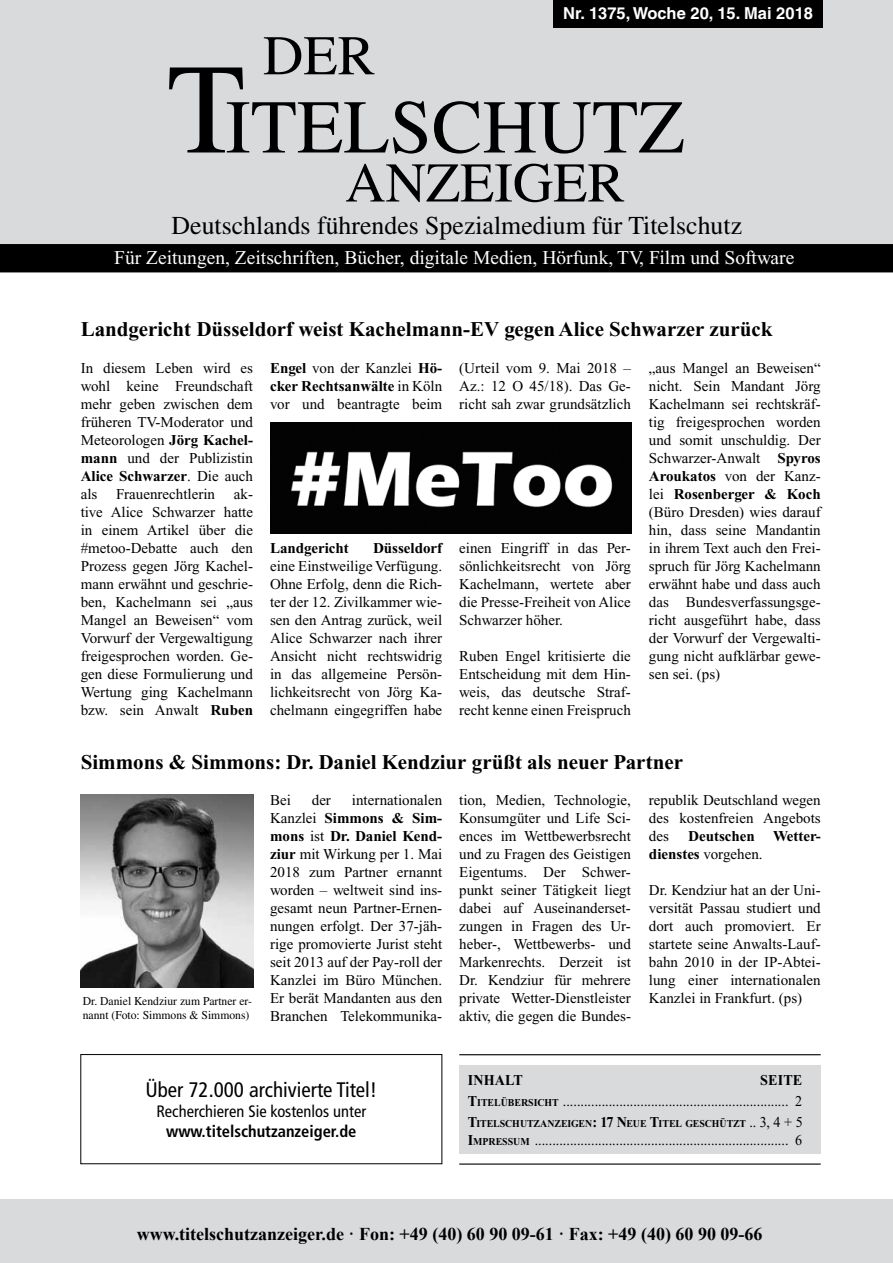
<style>
.page{position:relative;width:893px;height:1263px;background:#fff}
.page>*{position:absolute;margin:0;border:0;box-sizing:border-box;transform-origin:0 0}
.t1{font:75.9px "Times";color:#000}
.t2{font:55.95px "Times";color:#000}
.t3{font:25.8px "Times";color:#000}
.t4{font:700 21px "Times New Roman";color:#000}
.t5{font:condensed 21px "Frutiger";color:#000}
.t6{font:19.5px "Times New Roman";color:#fff}
.t7{font:700 18px "Times New Roman";color:#000}
.t8{font:condensed 16.5px "Frutiger";color:#000}
.t9{font:700 16.5px "Helvetica";color:#fff}
.t10{font:700 condensed 16.5px "Frutiger";color:#000}
.t11{font:15px/18px "Times New Roman";color:#000;text-align:justify}
.t12{font:15px/21px "Times New Roman";color:#000;text-align:right;scale:.94 1}
.t13{font:700 15px/18px "Times New Roman";color:#000}
.t14{font:700 15px "Times New Roman";color:#000;scale:.94 1}
.t15{font:12px/14.4px "Times";color:#000}
.t16{font:700 10.5px "Times New Roman";letter-spacing:-.01em;color:#000;scale:.94 1}
.s1{font-size:128.4px}
.s2{font-weight:700}
.s3{font-weight:400}
.s4{font-weight:700;font-size:10.5px}
.s5{font-size:15px}
.s6{font-weight:400;font-size:15px}
</style>
<div class="page">
<div style="left:0;top:1199px;width:893px;height:64px;background:#d9dadb"></div>
<div style="left:0;top:0;width:893px;height:253px;background:#d9dadb"></div>
<div style="left:554px;top:0;width:269px;height:27px;background:#000"></div>
<div style="left:0;top:244px;width:893px;height:28px;background:#000"></div>
<div style="left:459px;top:1065px;width:362px;height:88px;background:#d9dadb"></div>
<hr style="left:459px;top:1054px;width:362px;height:1px;background:#000">
<hr style="left:459px;top:1163px;width:362px;height:1px;background:#000">
<div style="left:80px;top:1054px;width:362px;height:110px;border:1px solid #000"></div>
<img style="left:270px;top:422px;width:361px;height:111px">
<img style="left:81px;top:795px;width:172px;height:193px">
<p class="t9" style="left:563px;top:3px;width:251px">Nr. 1375, Woche 20, 15. Mai 2018</p>
<h2 class="t2" style="left:263px;top:24px;width:114px">DER</h2>
<h1 class="t1" style="left:167px;top:84px;width:519px"><span class="s1">T</span>ITELSCHUTZ</h1>
<h2 class="t2" style="left:345px;top:151px;width:281px">ANZEIGER</h2>
<h3 class="t3" style="left:172px;top:211px;width:572px">Deutschlands führendes Spezialmedium für Titelschutz</h3>
<h3 class="t6" style="left:114px;top:247px;width:682px">Für Zeitungen, Zeitschriften, Bücher, digitale Medien, Hörfunk, TV, Film und Software</h3>
<h3 class="t4" style="left:81px;top:318px;width:693px">Landgericht Düsseldorf weist Kachelmann-EV gegen Alice Schwarzer zurück</h3>
<p class="t11" style="left:81px;top:359px;width:174px">In diesem Leben wird es wohl keine Freundschaft mehr geben zwischen dem früheren TV-Moderator und Meteorologen <span class="s2">Jörg Kachel&shy;mann</span> und der Publizistin <span class="s2">Alice Schwarzer</span>. Die auch als</p>
<p class="t11" style="left:459px;top:359px;width:173px">(Urteil vom 9. Mai 2018 – Az.: 12 O 45/18). Das Ge&shy;richt sah zwar grundsätzlich</p>
<p class="t11" style="left:649px;top:359px;width:173px">„aus Mangel an Beweisen“ nicht. Sein Mandant Jörg Kachelmann sei rechtskräf&shy;tig freigesprochen worden und somit unschuldig. Der Schwarzer-Anwalt <span class="s2">Spyros Aroukatos</span> von der Kanz&shy;lei <span class="s2">Rosenberger &amp; Koch </span>(Büro Dresden) wies darauf hin, dass seine Mandantin in ihrem Text auch den Frei&shy;spruch für Jörg Kachelmann erwähnt habe und dass auch das Bundesverfassungsge&shy;richt ausgeführt habe, dass der Vorwurf der Vergewalti&shy;gung nicht aufklärbar gewe&shy;sen sei. (ps)</p>
<p class="t11" style="left:270px;top:359px;width:174px"><span class="s2">Engel</span> von der Kanzlei <span class="s2">Hö&shy;cker Rechtsanwälte</span> in Köln vor und beantragte beim</p>
<p class="t11" style="left:81px;top:485px;width:174px;text-indent:153px">ak&shy;tive Alice Schwarzer hatte in einem Artikel über die #metoo-Debatte auch den Prozess gegen Jörg Kachel&shy;mann erwähnt und geschrie&shy;ben, Kachelmann sei „aus Mangel an Beweisen“ vom Vorwurf der Vergewaltigung freigesprochen worden. Ge&shy;gen diese Formulierung und Wertung ging Kachelmann bzw. sein Anwalt <span class="s2">Ruben</span></p>
<p class="t11" style="left:116px;top:485px;width:100px">Frauenrechtlerin</p>
<p class="t11" style="left:459px;top:539px;width:173px">einen Eingriff in das Per&shy;sönlichkeitsrecht von Jörg Kachelmann, wertete aber die Presse-Freiheit von Alice Schwarzer höher.</p>
<p class="t11" style="left:459px;top:647px;width:173px">Ruben Engel kritisierte die Entscheidung mit dem Hin&shy;weis, das deutsche Straf&shy;recht kenne einen Freispruch</p>
<p class="t13" style="left:270px;top:539px;width:80px">Landgericht</p>
<p class="t13" style="left:373px;top:539px;width:71px">Düsseldorf</p>
<p class="t11" style="left:270px;top:557px;width:174px">eine Einstweilige Verfügung.<br>Ohne Erfolg, denn die Rich&shy;ter der 12. Zivilkammer wie&shy;sen den Antrag zurück, weil Alice Schwarzer nach ihrer Ansicht nicht rechtswidrig in das allgemeine Persön&shy;lichkeitsrecht von Jörg Ka&shy;chelmann eingegriffen habe</p>
<h3 class="t4" style="left:81px;top:750px;width:604px">Simmons &amp; Simmons: Dr. Daniel Kendziur grüßt als neuer Partner</h3>
<p class="t11" style="left:270px;top:791px;width:22px">Bei</p>
<p class="t11" style="left:312px;top:791px;width:21px">der</p>
<p class="t11" style="left:270px;top:791px;width:174px;text-indent:82px">internationalen Kanzlei <span class="s2">Simmons &amp; Sim&shy;mons</span> ist <span class="s2">Dr. Daniel Kend&shy;ziur</span> mit Wirkung per 1. Mai 2018 zum Partner ernannt worden – weltweit sind ins&shy;gesamt neun Partner-Ernen&shy;nungen erfolgt. Der 37-jäh&shy;rige promovierte Jurist steht seit 2013 auf der Pay-roll der Kanzlei im Büro München.<br>Er berät Mandanten aus den Branchen Telekommunika-</p>
<p class="t11" style="left:459px;top:791px;width:173px">tion, Medien, Technologie, Konsumgüter und Life Sci&shy;ences im Wettbewerbsrecht und zu Fragen des Geistigen Eigentums. Der Schwer&shy;punkt seiner Tätigkeit liegt dabei auf Auseinanderset&shy;zungen in Fragen des Ur&shy;heber-, Wettbewerbs- und Markenrechts. Derzeit ist Dr. Kendziur für mehrere private Wetter-Dienstleister aktiv, die gegen die Bundes-</p>
<p class="t11" style="left:649px;top:791px;width:173px">republik Deutschland wegen des kostenfreien Angebots des</p>
<p class="t13" style="left:649px;top:827px;width:173px;text-indent:39px">Deutschen Wetter&shy;dienstes <span class="s3">vorgehen.</span></p>
<p class="t11" style="left:649px;top:881px;width:173px">Dr. Kendziur hat an der Uni&shy;versität Passau studiert und dort auch promoviert. Er startete seine Anwalts-Lauf&shy;bahn 2010 in der IP-Abtei&shy;lung einer internationalen Kanzlei in Frankfurt. (ps)</p>
<p class="t15" style="left:83px;top:993px;width:171px">Dr. Daniel Kendziur zum Partner er&shy;nannt (Foto: Simmons &amp; Simmons)</p>
<h3 class="t5" style="left:145px;top:1078px;width:233px">Über 72.000 archivierte Titel!</h3>
<p class="t8" style="left:156px;top:1102px;width:211px">Recherchieren Sie kostenlos unter</p>
<p class="t10" style="left:166px;top:1121px;width:192px">www.titelschutzanzeiger.de</p>
<p class="t12" style="left:468px;top:1069px;width:357px"><span class="s2">Seite<br></span><span class="s2">T</span><span class="s4">ITELÜBERSICHT</span> ................................................................ 2</p>
<p class="t16" style="left:468px;top:1118px;width:358px"><span class="s5">T</span>ITELSCHUTZANZEIGEN<span class="s5">: 17 N</span>EUE <span class="s5">T</span>ITEL GESCHÜTZT <span class="s6">.. 3, 4 + 5</span></p>
<p class="t12" style="left:468px;top:1129px;width:357px"><span class="s2">I</span><span class="s4">MPRESSUM</span> ........................................................................ 6</p>
<p class="t14" style="left:468px;top:1072px;width:29px">Inhal</p>
<p class="t14" style="left:513px;top:1072px;width:12px">t</p>
<p class="t7" style="left:137px;top:1221px;width:627px">www.titelschutzanzeiger.de · Fon: +49 (40) 60 90 09-61 · Fax: +49 (40) 60 90 09-66</p>
</div>
